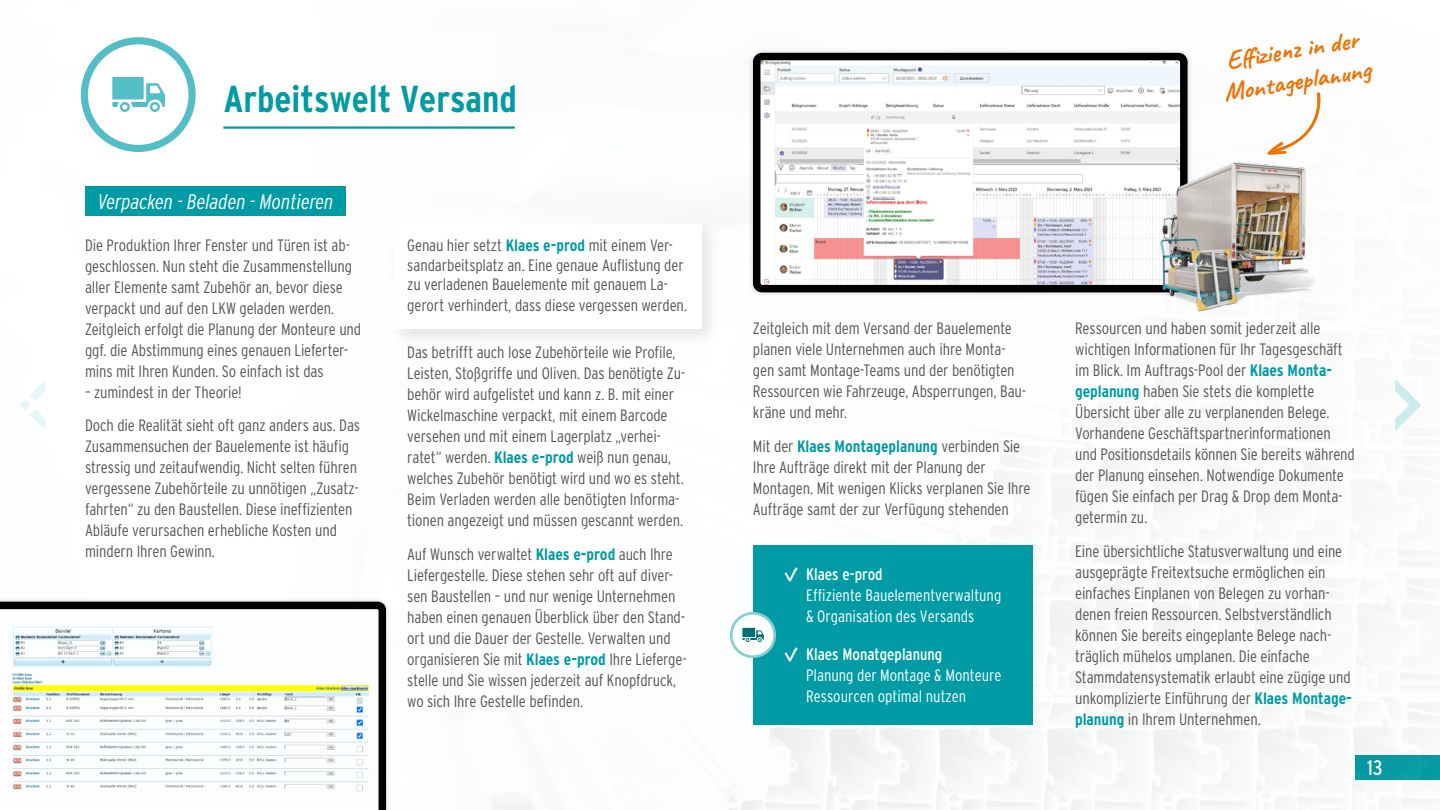
<style>
.page{position:relative;width:1440px;height:810px;background:#fff}
.page>*{position:absolute;margin:0;border:0;box-sizing:border-box;transform-origin:0 0}
.t1{font:700 condensed 37.5px "Interstate";color:#009ba4}
.t2{font:700 26.25px/31.5px "Caveat";color:#ee7203}
.t3{font:italic 300 condensed 21px "Interstate";color:#fff}
.t4{font:condensed 21px "Interstate";color:#fff}
.t5{font:300 condensed 16.5px/21px "Interstate";letter-spacing:-.01em;color:#575756}
.t6{font:300 condensed 16.5px/21px "Interstate";color:#fff}
.t7{font:condensed 16.5px "Interstate";color:#fff}
.s1{font-weight:700;color:#009ba4}
</style>
<div class="page">
<img style="left:80px;top:91px;width:1359px;height:719px">
<hr style="left:223px;top:126px;width:292px;height:3px;background:#009ba4">
<div style="left:386px;top:218px;width:336px;height:132px;background:#000;opacity:.1"></div>
<div style="left:393px;top:224px;width:308px;height:105px;background:#fff"></div>
<svg style="left:81px;top:37px;width:115px;height:115px"></svg>
<div style="left:747px;top:47px;width:445px;height:251px;background:#000;opacity:.15"></div>
<img style="left:762px;top:62px;width:416px;height:221px">
<div style="left:753px;top:53px;width:434px;height:239px;border:8px solid #000;border-radius:5px"></div>
<div style="left:753px;top:545px;width:279px;height:180px;background:#009ba4"></div>
<svg style="left:784px;top:567px;width:14px;height:15px"></svg>
<svg style="left:784px;top:647px;width:14px;height:15px"></svg>
<svg style="left:728px;top:611px;width:48px;height:48px"></svg>
<div style="left:85px;top:186px;width:260px;height:30px;background:#009ba4"></div>
<div style="left:0;top:597px;width:391px;height:213px;background:#000;opacity:.15"></div>
<svg style="left:0;top:602px;width:386px;height:208px"></svg>
<img style="left:1136px;top:155px;width:193px;height:162px">
<svg style="left:1267px;top:92px;width:54px;height:63px"></svg>
<svg style="left:20px;top:381px;width:25px;height:48px"></svg>
<svg style="left:1395px;top:380px;width:25px;height:50px"></svg>
<h1 class="t1" style="left:223px;top:78px;width:295px">Arbeitswelt Versand</h1>
<p class="t3" style="left:98px;top:190px;width:237px">Verpacken - Beladen - Montieren</p>
<p class="t5" style="left:85px;top:234px;width:278px">Die Produktion Ihrer Fenster und Türen ist ab&shy;geschlossen. Nun steht die Zusammenstellung aller Elemente samt Zubehör an, bevor diese verpackt und auf den LKW geladen werden.<br>Zeitgleich erfolgt die Planung der Monteure und ggf. die Abstimmung eines genauen Lieferter&shy;mins mit Ihren Kunden. So einfach ist das</p>
<p class="t5" style="left:85px;top:375px;width:276px;line-height:33.8px">– zumindest in der Theorie!<br>Doch die Realität sieht oft ganz anders aus. Das</p>
<p class="t5" style="left:85px;top:436px;width:275px">Zusammensuchen der Bauelemente ist häufig stressig und zeitaufwendig. Nicht selten führen vergessene Zubehörteile zu unnötigen „Zusatz&shy;fahrten“ zu den Baustellen. Diese ineffizienten Abläufe verursachen erhebliche Kosten und mindern Ihren Gewinn.</p>
<p class="t5" style="left:407px;top:235px;width:281px;line-height:20.2px">Genau hier setzt <span class="s1">Klaes e-prod</span> mit einem Ver&shy;sandarbeitsplatz an. Eine genaue Auflistung der zu verladenen Bauelemente mit genauem La&shy;gerort verhindert, dass diese vergessen werden.</p>
<p class="t5" style="left:407px;top:341px;width:279px">Das betrifft auch lose Zubehörteile wie Profile, Leisten, Stoßgriffe und Oliven. Das benötigte Zu&shy;behör wird aufgelistet und kann z. B. mit einer Wickelmaschine verpackt, mit einem Barcode versehen und mit einem Lagerplatz „verhei&shy;ratet“ werden. <span class="s1">Klaes e-prod</span> weiß nun genau, welches Zubehör benötigt wird und wo es steht.<br>Beim Verladen werden alle benötigten Informa&shy;tionen angezeigt und müssen gescannt werden.</p>
<p class="t5" style="left:407px;top:543px;width:281px">Auf Wunsch verwaltet <span class="s1">Klaes e-prod</span> auch Ihre Liefergestelle. Diese stehen sehr oft auf diver&shy;sen Baustellen – und nur wenige Unternehmen haben einen genauen Überblick über den Stand&shy;ort und die Dauer der Gestelle. Verwalten und organisieren Sie mit <span class="s1">Klaes e-prod</span> Ihre Lieferge&shy;stelle und Sie wissen jederzeit auf Knopfdruck, wo sich Ihre Gestelle befinden.</p>
<h2 class="t2" style="left:1216px;top:46px;width:150px;rotate:-9deg">Effi zienz in der<br>Montageplanung</h2>
<p class="t5" style="left:753px;top:318px;width:275px">Zeitgleich mit dem Versand der Bauelemente planen viele Unternehmen auch ihre Monta&shy;gen samt Montage-Teams und der benötigten Ressourcen wie Fahrzeuge, Absperrungen, Bau&shy;kräne und mehr.</p>
<p class="t5" style="left:753px;top:436px;width:279px">Mit der <span class="s1">Klaes Montageplanung</span> verbinden Sie Ihre Aufträge direkt mit der Planung der Montagen. Mit wenigen Klicks verplanen Sie Ihre Aufträge samt der zur Verfügung stehenden</p>
<p class="t7" style="left:806px;top:565px;width:78px">Klaes e-prod</p>
<p class="t6" style="left:806px;top:585px;width:197px">Effiziente Bauelementverwaltung &amp; Organisation des Versands</p>
<p class="t7" style="left:806px;top:645px;width:138px">Klaes Monatgeplanung</p>
<p class="t6" style="left:806px;top:665px;width:197px">Planung der Montage &amp; Monteure<br>Ressourcen optimal nutzen</p>
<p class="t5" style="left:1075px;top:318px;width:281px">Ressourcen und haben somit jederzeit alle wichtigen Informationen für Ihr Tagesgeschäft im Blick. Im Auftrags-Pool der <span class="s1">Klaes Monta&shy;geplanung</span> haben Sie stets die komplette Übersicht über alle zu verplanenden Belege.<br>Vorhandene Geschäftspartnerinformationen und Positionsdetails können Sie bereits während der Planung einsehen. Notwendige Dokumente fügen Sie einfach per Drag &amp; Drop dem Monta&shy;getermin zu.</p>
<p class="t5" style="left:1075px;top:541px;width:278px">Eine übersichtliche Statusverwaltung und eine ausgeprägte Freitextsuche ermöglichen ein einfaches Einplanen von Belegen zu vorhan&shy;denen freien Ressourcen. Selbstverständlich können Sie bereits eingeplante Belege nach&shy;träglich mühelos umplanen. Die einfache Stammdatensystematik erlaubt eine zügige und unkomplizierte Einführung der <span class="s1">Klaes Montage&shy;planung</span> in Ihrem Unternehmen.</p>
<p class="t4" style="left:1366px;top:756px;width:17px">13</p>
</div>
